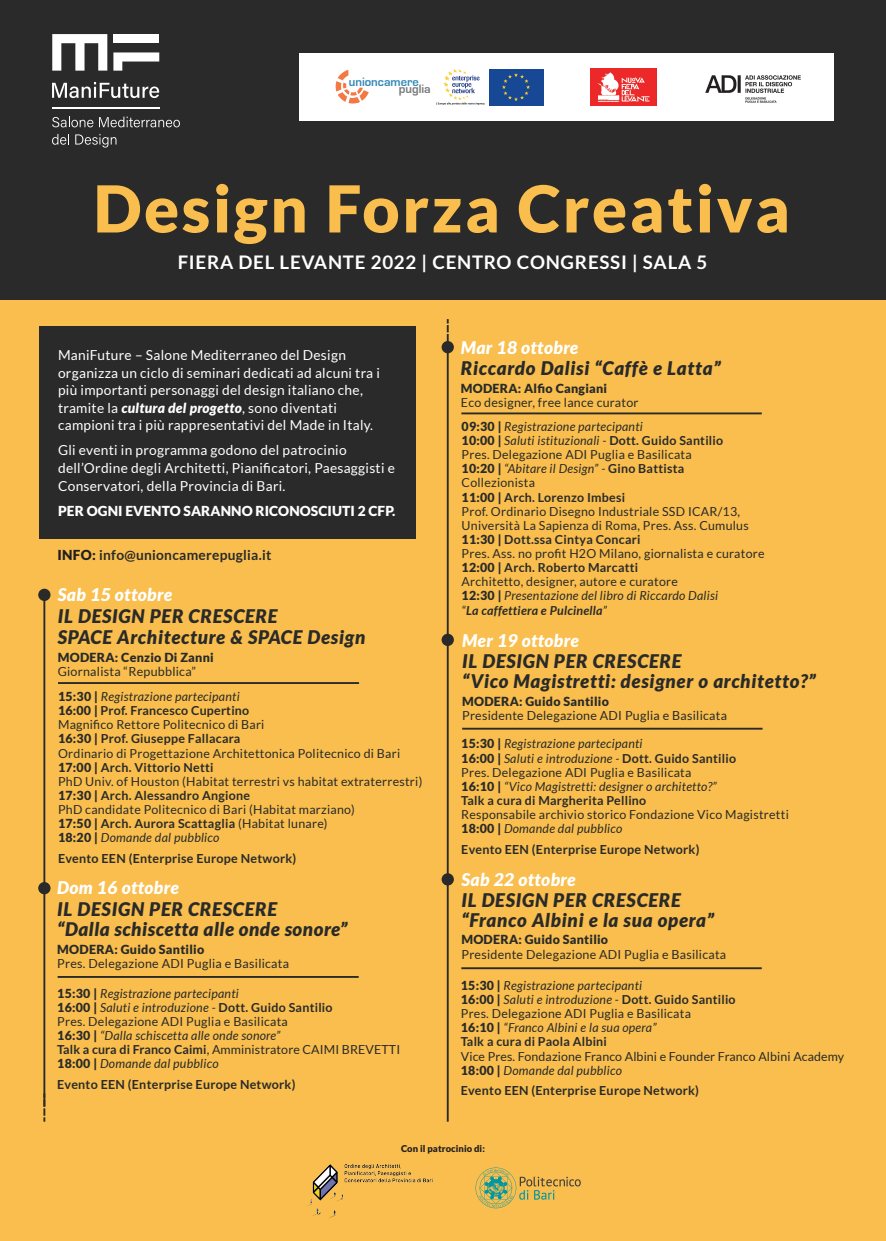
<style>
.page{position:relative;width:886px;height:1241px;background:#fff}
.page>*{position:absolute;margin:0;border:0;box-sizing:border-box;transform-origin:0 0}
.t1{font:900 64.69px "Lato";letter-spacing:.04em;color:#f9be4d}
.t2{font:italic 900 18.75px/21.4px "Lato";letter-spacing:.04em;color:#292a29}
.t3{font:700 18.75px "Lato";letter-spacing:.04em;color:#fff}
.t4{font:italic 900 17.5px "Lato";letter-spacing:.02em;color:#fff}
.t5{font:13.75px/17.5px "Lato";letter-spacing:.02em;color:#fff}
.t6{font:900 13.75px "Lato";letter-spacing:.005em;color:#fff}
.t7{font:700 13.75px "Lato";letter-spacing:.02em;color:#292a29}
.t8{font:700 12.56px "Eurostile";color:#3288b6}
.t9{font:700 12.56px "Eurostile";color:#76787b}
.t10{font:12.5px "Lato";letter-spacing:.02em;color:#292a29}
.t11{font:700 12.5px "Lato";letter-spacing:.02em;color:#292a29}
.t12{font:900 12.5px "Lato";letter-spacing:.02em;color:#292a29}
.t13{font:12.44px/14.1px "Lato";letter-spacing:.02em;color:#292a29}
.t14{font:italic 12.44px/14.1px "Lato";letter-spacing:.02em;color:#292a29}
.t15{font:900 9.38px "Lato";letter-spacing:.005em;color:#231f20}
.s1{font-weight:900;font-style:italic}
.s2{font-weight:900;color:#231f20}
.s3{font-weight:900}
.s4{font-style:italic}
.s5{font-weight:700}
.s6{font-weight:900;font-style:normal}
.s7{font-weight:700;font-style:normal}
.s8{font-style:normal}
.s9{font-weight:700;font-style:italic}
</style>
<div class="page">
<div style="left:0;top:0;width:886px;height:315px;background:#292a29"></div>
<div style="left:0;top:300px;width:886px;height:940px;background:#f9be4d"></div>
<div style="left:299px;top:53px;width:534px;height:68px;background:#fff"></div>
<img style="left:590px;top:68px;width:67px;height:38px">
<img style="left:705px;top:75px;width:96px;height:28px">
<img style="left:437px;top:69px;width:47px;height:36px">
<div style="left:489px;top:69px;width:54px;height:36px;background:#164895"></div>
<svg style="left:502px;top:73px;width:28px;height:28px"></svg>
<svg style="left:335px;top:70px;width:34px;height:34px"></svg>
<div style="left:39px;top:326px;width:377px;height:212px;background:#292a29"></div>
<hr style="left:58px;top:682px;width:301px;height:2px;background:#292a29">
<hr style="left:58px;top:975px;width:301px;height:2px;background:#292a29">
<hr style="left:461px;top:412px;width:301px;height:2px;background:#292a29">
<hr style="left:461px;top:967px;width:301px;height:2px;background:#292a29">
<hr style="left:462px;top:727px;width:300px;height:2px;background:#292a29">
<hr style="left:43px;top:594px;width:2px;height:512px;background:#292a29">
<hr style="left:447px;top:344px;width:2px;height:777px;background:#292a29">
<div style="left:442px;top:633px;width:12px;height:13px;background:#292a29;border-radius:50%"></div>
<div style="left:442px;top:873px;width:12px;height:12px;background:#292a29;border-radius:50%"></div>
<svg style="left:38px;top:881px;width:13px;height:13px"></svg>
<svg style="left:38px;top:588px;width:13px;height:13px"></svg>
<div style="left:442px;top:341px;width:12px;height:12px;background:#292a29;border-radius:50%"></div>
<svg style="left:447px;top:319px;width:2px;height:22px"></svg>
<svg style="left:43px;top:1093px;width:2px;height:28px"></svg>
<svg style="left:475px;top:1167px;width:106px;height:40px"></svg>
<img style="left:308px;top:1164px;width:125px;height:53px">
<svg style="left:52px;top:34px;width:55px;height:37px"></svg>
<svg style="left:113px;top:52px;width:46px;height:19px"></svg>
<div style="left:113px;top:34px;width:46px;height:9px;background:#fff"></div>
<svg style="left:52px;top:82px;width:107px;height:16px"></svg>
<hr style="left:52px;top:107px;width:107px;height:2px;background:#fff">
<svg style="left:52px;top:117px;width:41px;height:10px"></svg>
<svg style="left:99px;top:117px;width:81px;height:10px"></svg>
<svg style="left:52px;top:134px;width:17px;height:11px"></svg>
<svg style="left:75px;top:134px;width:41px;height:13px"></svg>
<p class="t8" style="left:349px;top:75px;width:72px">unioncamere</p>
<p class="t9" style="left:399px;top:82px;width:34px">puglia</p>
<h1 class="t1" style="left:93px;top:171px;width:698px">Design Forza Creativa</h1>
<h2 class="t3" style="left:178px;top:251px;width:531px">FIERA DEL LEVANTE 2022 | CENTRO CONGRESSI | SALA 5</h2>
<p class="t5" style="left:58px;top:346px;width:323px">ManiFuture – Salone Mediterraneo del Design organizza un ciclo di seminari dedicati ad alcuni tra i più importanti personaggi del design italiano che, tramite la <span class="s1">cultura del progetto</span>, sono diventati campioni tra i più rappresentativi del Made in Italy.</p>
<p class="t5" style="left:58px;top:441px;width:338px">Gli eventi in programma godono del patrocinio dell’Ordine degli Architetti, Pianificatori, Paesaggisti e<br>Conservatori, della Provincia di Bari.</p>
<p class="t6" style="left:58px;top:502px;width:339px">PER OGNI EVENTO SARANNO RICONOSCIUTI 2 CFP.</p>
<p class="t7" style="left:58px;top:547px;width:215px"><span class="s2">INFO:</span> info@unioncamerepuglia.it</p>
<h3 class="t4" style="left:58px;top:584px;width:116px">Sab 15 ottobre</h3>
<h2 class="t2" style="left:58px;top:605px;width:309px">IL DESIGN PER CRESCERE<br>SPACE Architecture &amp; SPACE Design</h2>
<p class="t12" style="left:58px;top:650px;width:158px">MODERA: Cenzio Di Zanni</p>
<p class="t10" style="left:58px;top:664px;width:140px">Giornalista “Repubblica”</p>
<p class="t13" style="left:58px;top:689px;width:366px"><span class="s3">15:30 |</span> <span class="s4">Registrazione partecipanti<br></span><span class="s3">16:00 |</span> <span class="s5">Prof. Francesco Cupertino<br></span>Magnifico Rettore Politecnico di Bari<br><span class="s3">16:30 |</span> <span class="s5">Prof. Giuseppe Fallacara<br></span>Ordinario di Progettazione Architettonica Politecnico di Bari <span class="s3">17:00 |</span> <span class="s5">Arch. Vittorio Netti<br></span>PhD Univ. of Houston (Habitat terrestri vs habitat extraterrestri)<br><span class="s3">17:30 |</span> <span class="s5">Arch. Alessandro Angione<br></span>PhD candidate Politecnico di Bari (Habitat marziano)<br><span class="s3">17:50 |</span> <span class="s5">Arch. Aurora Scattaglia</span> (Habitat lunare)<br><span class="s3">18:20 |</span> <span class="s4">Domande dal pubblico</span></p>
<p class="t11" style="left:58px;top:851px;width:240px">Evento EEN (Enterprise Europe Network)</p>
<h3 class="t4" style="left:57px;top:877px;width:123px">Dom 16 ottobre</h3>
<h2 class="t2" style="left:57px;top:899px;width:292px;line-height:20.1px">IL DESIGN PER CRESCERE<br>“Dalla schiscetta alle onde sonore”</h2>
<p class="t12" style="left:57px;top:941px;width:149px">MODERA: Guido Santilio</p>
<p class="t10" style="left:57px;top:956px;width:233px">Pres. Delegazione ADI Puglia e Basilicata</p>
<p class="t14" style="left:57px;top:986px;width:344px"><span class="s6">15:30 |</span> Registrazione partecipanti<br><span class="s6">16:00 |</span> Saluti e introduzione - <span class="s7">Dott. Guido Santilio<br></span><span class="s8">Pres. Delegazione ADI Puglia e Basilicata<br></span><span class="s6">16:30 |</span> “Dalla schiscetta alle onde sonore”<br><span class="s7">Talk a cura di Franco Caimi</span><span class="s8">, Amministratore CAIMI BREVETTI </span><span class="s6">18:00 |</span> Domande dal pubblico</p>
<p class="t11" style="left:57px;top:1076px;width:240px">Evento EEN (Enterprise Europe Network)</p>
<h3 class="t4" style="left:461px;top:337px;width:119px">Mar 18 ottobre</h3>
<h2 class="t2" style="left:461px;top:358px;width:261px">Riccardo Dalisi “Caffè e Latta”</h2>
<p class="t12" style="left:461px;top:381px;width:148px">MODERA: Alfio Cangiani</p>
<p class="t10" style="left:461px;top:395px;width:179px">Eco designer, free lance curator</p>
<p class="t13" style="left:462px;top:419px;width:304px"><span class="s3">09:30 |</span> <span class="s4">Registrazione partecipanti<br></span><span class="s3">10:00 |</span> <span class="s4">Saluti istituzionali -</span> <span class="s5">Dott. Guido Santilio<br></span>Pres. Delegazione ADI Puglia e Basilicata<br><span class="s3">10:20 |</span> <span class="s4">“Abitare il Design” -</span> <span class="s5">Gino Battista<br></span>Collezionista<br><span class="s3">11:00 |</span> <span class="s5">Arch. Lorenzo Imbesi<br></span>Prof. Ordinario Disegno Industriale SSD ICAR/13, Università La Sapienza di Roma, Pres. Ass. Cumulus <span class="s3">11:30 |</span> <span class="s5">Dott.ssa Cintya Concari<br></span>Pres. Ass. no profit H2O Milano, giornalista e curatore <span class="s3">12:00 |</span> <span class="s5">Arch. Roberto Marcatti<br></span>Architetto, designer, autore e curatore<br><span class="s3">12:30 |</span> <span class="s4">Presentazione del libro di Riccardo Dalisi<br>“</span><span class="s9">La caffettiera e Pulcinella</span><span class="s4">”</span></p>
<h3 class="t4" style="left:462px;top:630px;width:118px">Mer 19 ottobre</h3>
<h2 class="t2" style="left:462px;top:651px;width:355px;line-height:19.8px">IL DESIGN PER CRESCERE<br>“Vico Magistretti: designer o architetto?”</h2>
<p class="t12" style="left:462px;top:693px;width:148px">MODERA: Guido Santilio</p>
<p class="t10" style="left:462px;top:708px;width:266px">Presidente Delegazione ADI Puglia e Basilicata</p>
<p class="t14" style="left:461px;top:737px;width:276px"><span class="s6">15:30 |</span> Registrazione partecipanti<br><span class="s6">16:00 |</span> Saluti e introduzione - <span class="s7">Dott. Guido Santilio </span><span class="s8">Pres. Delegazione ADI Puglia e Basilicata<br></span><span class="s6">16:10 |</span> “Vico Magistretti: designer o architetto?” <span class="s7">Talk a cura di Margherita Pellino</span></p>
<p class="t13" style="left:461px;top:807px;width:329px">Responsabile archivio storico Fondazione Vico Magistretti<br><span class="s3">18:00 |</span> <span class="s4">Domande dal pubblico</span></p>
<p class="t11" style="left:461px;top:842px;width:240px">Evento EEN (Enterprise Europe Network)</p>
<h3 class="t4" style="left:461px;top:868px;width:116px">Sab 22 ottobre</h3>
<h2 class="t2" style="left:461px;top:890px;width:254px;line-height:19.8px">IL DESIGN PER CRESCERE “Franco Albini e la sua opera”</h2>
<p class="t12" style="left:461px;top:932px;width:148px">MODERA: Guido Santilio</p>
<p class="t10" style="left:461px;top:947px;width:266px">Presidente Delegazione ADI Puglia e Basilicata</p>
<p class="t14" style="left:461px;top:978px;width:276px"><span class="s6">15:30 |</span> Registrazione partecipanti<br><span class="s6">16:00 |</span> Saluti e introduzione - <span class="s7">Dott. Guido Santilio </span><span class="s8">Pres. Delegazione ADI Puglia e Basilicata<br></span><span class="s6">16:10 |</span> “Franco Albini e la sua opera”<br><span class="s7">Talk a cura di Paola Albini</span></p>
<p class="t13" style="left:461px;top:1048px;width:385px">Vice Pres. Fondazione Franco Albini e Founder Franco Albini Academy<br><span class="s3">18:00 |</span> <span class="s4">Domande dal pubblico</span></p>
<p class="t11" style="left:461px;top:1083px;width:240px">Evento EEN (Enterprise Europe Network)</p>
<p class="t15" style="left:401px;top:1142px;width:85px">Con il patrocinio di:</p>
</div>
